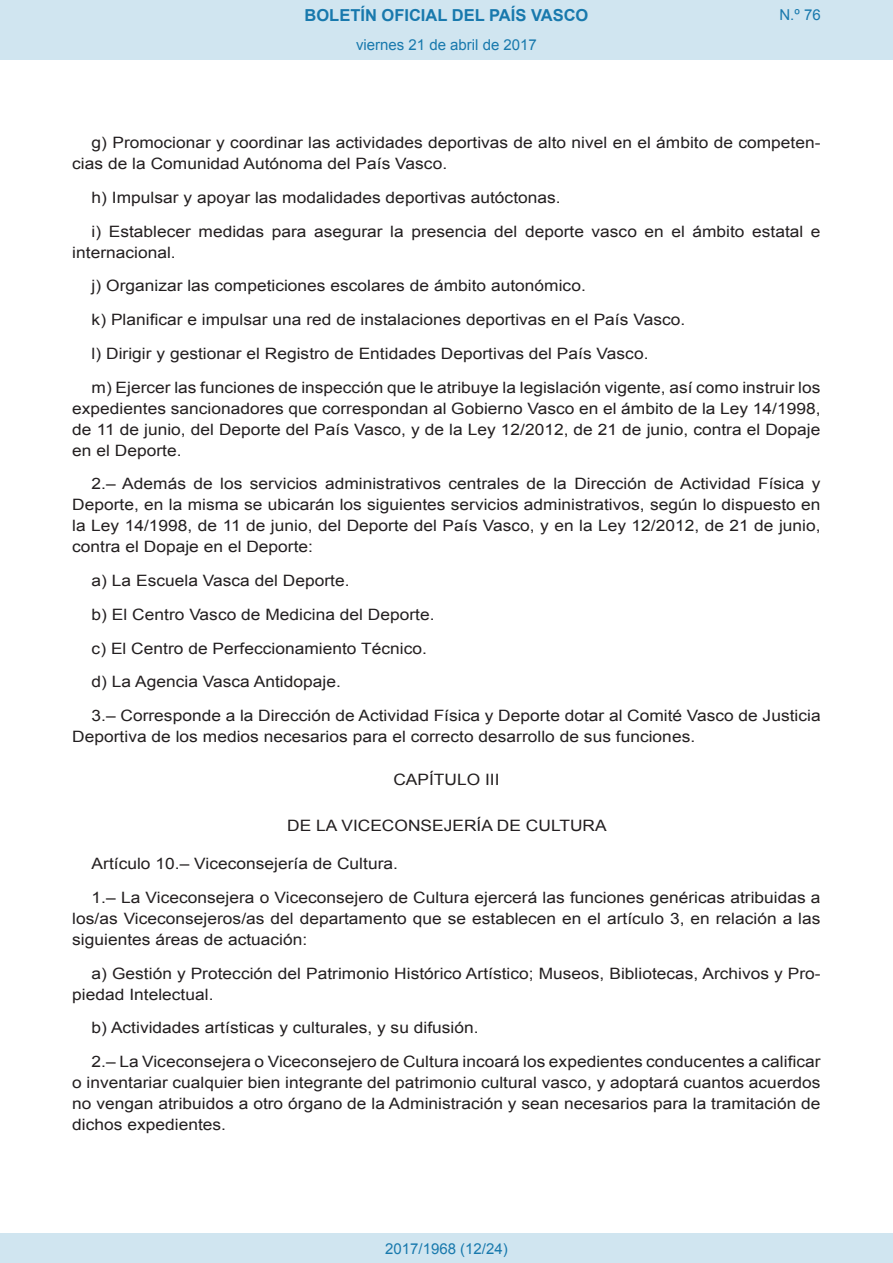
<style>
.page{position:relative;width:893px;height:1263px;background:#fff}
.page>*{position:absolute;margin:0;border:0;box-sizing:border-box;transform-origin:0 0}
.t1{font:700 16.5px "Arial";color:#1879ad}
.BOPVDetalle{font:15.6px/21px "Arial";color:#231f20;scale:1.11 1}
.BOPVClave{font:15.6px "Arial";color:#231f20;scale:1.11 1}
.Paginacion_Centro{font:15px "Arial";color:#1879ad}
</style>
<div class="page">
<div style="left:0;top:0;width:893px;height:60px;background:#d0e5f0"></div>
<div style="left:0;top:1233px;width:893px;height:30px;background:#d0e5f0"></div>
<p class="t1" style="left:305px;top:4px;width:285px">BOLETÍN OFICIAL DEL PAÍS VASCO</p>
<p class="Paginacion_Centro" style="left:356px;top:35px;width:182px">viernes 21 de abril de 2017</p>
<p class="Paginacion_Centro" style="left:779px;top:5px;width:43px">N.º 76</p>
<p class="BOPVDetalle" style="left:72px;top:132px;width:676px;text-indent:19px">g) Promocionar y coordinar las actividades deportivas de alto nivel en el ámbito de competen&shy;cias de la Comunidad Autónoma del País Vasco.</p>
<p class="BOPVDetalle" style="left:92px;top:187px;width:424px">h) Impulsar y apoyar las modalidades deportivas autóctonas.</p>
<p class="BOPVDetalle" style="left:72px;top:221px;width:676px;text-indent:19px">i) Establecer medidas para asegurar la presencia del deporte vasco en el ámbito estatal e internacional.</p>
<p class="BOPVDetalle" style="left:92px;top:276px;width:447px">j) Organizar las competiciones escolares de ámbito autonómico.</p>
<p class="BOPVDetalle" style="left:92px;top:309px;width:536px">k) Planificar e impulsar una red de instalaciones deportivas en el País Vasco.</p>
<p class="BOPVDetalle" style="left:92px;top:343px;width:503px">l) Dirigir y gestionar el Registro de Entidades Deportivas del País Vasco.</p>
<p class="BOPVDetalle" style="left:72px;top:377px;width:676px;text-align:justify;text-indent:19px">m) Ejercer las funciones de inspección que le atribuye la legislación vigente, así como instruir los expedientes sancionadores que correspondan al Gobierno Vasco en el ámbito de la Ley 14/1998, de 11 de junio, del Deporte del País Vasco, y de la Ley 12/2012, de 21 de junio, contra el Dopaje en el Deporte.</p>
<p class="BOPVDetalle" style="left:72px;top:474px;width:676px;text-align:justify;text-indent:19px">2.– Además de los servicios administrativos centrales de la Dirección de Actividad Física y Deporte, en la misma se ubicarán los siguientes servicios administrativos, según lo dispuesto en la Ley 14/1998, de 11 de junio, del Deporte del País Vasco, y en la Ley 12/2012, de 21 de junio, contra el Dopaje en el Deporte:</p>
<p class="BOPVDetalle" style="left:92px;top:570px;width:234px">a) La Escuela Vasca del Deporte.</p>
<p class="BOPVDetalle" style="left:92px;top:604px;width:310px">b) El Centro Vasco de Medicina del Deporte.</p>
<p class="BOPVDetalle" style="left:92px;top:638px;width:304px">c) El Centro de Perfeccionamiento Técnico.</p>
<p class="BOPVDetalle" style="left:92px;top:672px;width:226px">d) La Agencia Vasca Antidopaje.</p>
<p class="BOPVDetalle" style="left:72px;top:705px;width:676px;text-indent:19px">3.– Corresponde a la Dirección de Actividad Física y Deporte dotar al Comité Vasco de Justicia<br>Deportiva de los medios necesarios para el correcto desarrollo de sus funciones.</p>
<p class="BOPVClave" style="left:393px;top:769px;width:97px">CAPÍTULO III</p>
<p class="BOPVClave" style="left:287px;top:815px;width:289px">DE LA VICECONSEJERÍA DE CULTURA</p>
<p class="BOPVDetalle" style="left:92px;top:853px;width:277px">Artículo 10.– Viceconsejería de Cultura.</p>
<p class="BOPVDetalle" style="left:72px;top:887px;width:676px;text-align:justify;text-indent:19px">1.– La Viceconsejera o Viceconsejero de Cultura ejercerá las funciones genéricas atribuidas a los/as Viceconsejeros/as del departamento que se establecen en el artículo 3, en relación a las siguientes áreas de actuación:</p>
<p class="BOPVDetalle" style="left:72px;top:963px;width:676px;text-indent:19px">a) Gestión y Protección del Patrimonio Histórico Artístico; Museos, Bibliotecas, Archivos y Pro&shy;piedad Intelectual.</p>
<p class="BOPVDetalle" style="left:92px;top:1017px;width:350px">b) Actividades artísticas y culturales, y su difusión.</p>
<p class="BOPVDetalle" style="left:72px;top:1051px;width:676px;text-align:justify;text-indent:19px">2.– La Viceconsejera o Viceconsejero de Cultura incoará los expedientes conducentes a calificar o inventariar cualquier bien integrante del patrimonio cultural vasco, y adoptará cuantos acuerdos no vengan atribuidos a otro órgano de la Administración y sean necesarios para la tramitación de dichos expedientes.</p>
<p class="Paginacion_Centro" style="left:385px;top:1238px;width:124px">2017/1968 (12/24)</p>
</div>
